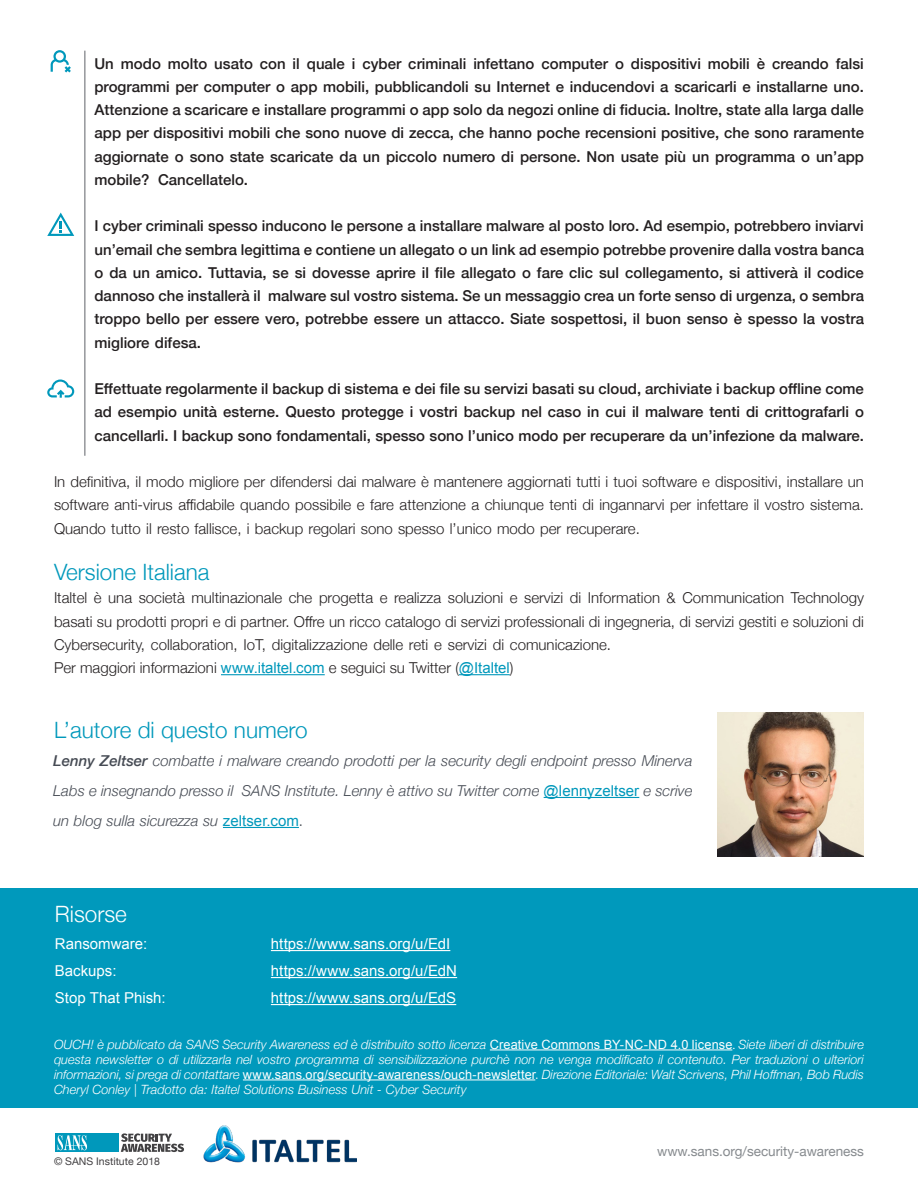
<style>
.page{position:relative;width:918px;height:1188px;background:#fff}
.page>*{position:absolute;margin:0;border:0;box-sizing:border-box;transform-origin:0 0}
.MainText{font:300 22.5px "Helvetica Neue";color:#0098bb}
.t1{font:300 22.5px "Helvetica Neue";color:#fff}
.indents{font:500 15px/23.2px "Helvetica Neue";color:#231f20;text-align:right}
.MainText-2{font:300 15px/23.2px "Helvetica Neue";color:#231f20;text-align:justify}
.MainText-3{font:italic 300 15px/30px "Helvetica Neue";color:#464b54;text-align:right}
.t2{font:15px "Arial";color:#fff}
.t3{font:13.5px "Helvetica Neue";color:#868a8e}
.MainText-4{font:italic 300 12.75px/15px "Helvetica Neue";color:#fff;text-align:justify}
.t4{font:10.5px "Helvetica Neue";color:#413f41}
.s1{font-family:"Arial";font-weight:400;color:#0098bb}
.s2{font-weight:500}
.s3{font-family:"Arial";font-weight:400;font-style:normal;color:#0098bb}
.s4{font-style:normal}
.s5{font-family:"Arial";font-weight:400;font-style:normal}
.s6{font-family:"Proxima Nova";font-weight:400;font-style:normal}
</style>
<div class="page">
<div style="left:0;top:889px;width:918px;height:219px;background:#0099bc"></div>
<hr style="left:271px;top:950px;width:179px;height:1px;background:#fff">
<hr style="left:271px;top:977px;width:186px;height:1px;background:#fff">
<hr style="left:271px;top:1004px;width:185px;height:1px;background:#fff">
<hr style="left:221px;top:674px;width:104px;height:1px;background:#0098bb">
<hr style="left:459px;top:674px;width:51px;height:1px;background:#0098bb">
<hr style="left:490px;top:1049px;width:242px;height:1px;background:#fff">
<hr style="left:243px;top:1079px;width:292px;height:1px;background:#fff">
<svg style="left:121px;top:1133px;width:63px;height:19px"></svg>
<div style="left:56px;top:1133px;width:63px;height:19px;background:#0098bb"></div>
<svg style="left:58px;top:1135px;width:29px;height:15px"></svg>
<img style="left:203px;top:1125px;width:154px;height:38px">
<hr style="left:544px;top:797px;width:95px;height:1px;background:#0098bb">
<hr style="left:223px;top:827px;width:76px;height:1px;background:#0098bb">
<hr style="left:85px;top:51px;width:1px;height:405px;background:#5f6369">
<svg style="left:51px;top:50px;width:20px;height:23px"></svg>
<svg style="left:47px;top:213px;width:27px;height:23px"></svg>
<svg style="left:47px;top:379px;width:27px;height:19px"></svg>
<img style="left:718px;top:713px;width:146px;height:143px">
<p class="indents" style="left:757px;top:50px;width:10px">è</p>
<p class="indents" style="left:94px;top:50px;width:21px">Un</p>
<p class="indents" style="left:94px;top:74px;width:771px">programmi per computer o app mobili, pubblicandoli su Internet e inducendovi a scaricarli e installarne uno.</p>
<p class="indents" style="left:94px;top:97px;width:771px">Attenzione a scaricare e installare programmi o app solo da negozi online di fiducia. Inoltre, state alla larga dalle</p>
<p class="indents" style="left:94px;top:120px;width:771px">app per dispositivi mobili che sono nuove di zecca, che hanno poche recensioni positive, che sono raramente</p>
<p class="indents" style="left:94px;top:143px;width:771px">aggiornate o sono state scaricate da un piccolo numero di persone. Non usate più un programma o un’app</p>
<p class="indents" style="left:158px;top:167px;width:92px">Cancellatelo.</p>
<p class="indents" style="left:121px;top:50px;width:42px">modo</p>
<p class="indents" style="left:168px;top:50px;width:41px">molto</p>
<p class="indents" style="left:293px;top:50px;width:9px">il</p>
<p class="indents" style="left:307px;top:50px;width:40px">quale</p>
<p class="indents" style="left:352px;top:50px;width:5px">i</p>
<p class="indents" style="left:362px;top:50px;width:40px">cyber</p>
<p class="indents" style="left:408px;top:50px;width:60px">criminali</p>
<p class="indents" style="left:473px;top:50px;width:63px">infettano</p>
<p class="indents" style="left:631px;top:50px;width:72px">dispositivi</p>
<p class="indents" style="left:708px;top:50px;width:43px">mobili</p>
<p class="indents" style="left:772px;top:50px;width:58px">creando</p>
<p class="indents" style="left:836px;top:50px;width:30px">falsi</p>
<p class="indents" style="left:214px;top:50px;width:40px">usato</p>
<p class="indents" style="left:541px;top:50px;width:68px">computer</p>
<p class="indents" style="left:260px;top:50px;width:27px">con</p>
<p class="indents" style="left:615px;top:50px;width:10px">o</p>
<p class="indents" style="left:94px;top:167px;width:57px">mobile?</p>
<p class="indents" style="left:94px;top:213px;width:771px">I cyber criminali spesso inducono le persone a installare malware al posto loro. Ad esempio, potrebbero inviarvi un’email che sembra legittima e contiene un allegato o un link ad esempio potrebbe provenire dalla vostra banca o da un amico. Tuttavia, se si dovesse aprire il file allegato o fare clic sul collegamento, si attiverà il codice malware sul vostro sistema. Se un messaggio crea un forte senso di urgenza o, sembra</p>
<p class="indents" style="left:94px;top:283px;width:771px;text-align:left">dannoso che installerà il<br>troppo bello per essere vero, potrebbe essere un attacco. Siate sospettosi, il buon senso è spesso la vostra migliore difesa.</p>
<p class="indents" style="left:94px;top:376px;width:771px;text-align:justify">Effettuate regolarmente il backup di sistema e dei file su servizi basati su cloud, archiviate i backup offline come ad esempio unità esterne. Questo protegge i vostri backup nel caso in cui il malware tenti di crittografarli o cancellarli I. backup sono fondamentali, spesso sono ’l unico modo per recuperare da un’infezione da malware.</p>
<p class="MainText-2" style="left:54px;top:469px;width:812px">In definitiva il, modo migliore per difendersi dai malware è mantenere aggiornati tutti i tuoi software e dispositivi, installare un software anti-virus affidabile quando possibile e fare attenzione a chiunque tenti di ingannarvi per infettare il vostro sistema.<br>Quando tutto il resto fallisce i, backup regolari sono spesso ’l unico modo per recuperare.</p>
<p class="MainText" style="left:54px;top:554px;width:157px">Versione Italiana</p>
<p class="MainText-2" style="left:54px;top:585px;width:812px">Italtel è una società multinazionale che progetta e realizza soluzioni e servizi di Information &amp; Communication Technology basati su prodotti propri e di partner. Offre un ricco catalogo di servizi professionali di ingegneria, di servizi gestiti e soluzioni di Cybersecurity, collaboration, IoT, digitalizzazione delle reti e servizi di comunicazione.</p>
<p class="MainText-2" style="left:54px;top:655px;width:461px">Per maggiori informazioni <span class="s1">www.italtel.com</span> e seguici su Twitter (<span class="s1">@Italtel</span>(</p>
<p class="MainText" style="left:54px;top:712px;width:255px">’L autore di questo numero</p>
<p class="MainText-3" style="left:53px;top:745px;width:641px"><span class="s2">Lenny Zeltser</span> combatte i malware creando prodotti per la security degli endpoint presso Minerva<br>SANS Institute. Lenny è attivo su Twitter come <span class="s3">@lennyzeltser</span> e scrive</p>
<p class="MainText-3" style="left:53px;top:775px;width:251px;text-align:left">Labs e insegnando presso il<br>un blog sulla sicurezza su <span class="s3">zeltser.com</span><span class="s4">.</span></p>
<p class="t1" style="left:55px;top:896px;width:74px">Risorse</p>
<p class="t2" style="left:55px;top:934px;width:94px">Ransomware:</p>
<p class="t2" style="left:271px;top:934px;width:181px">https://www.sans.org /u/ EdI</p>
<p class="t2" style="left:55px;top:961px;width:63px">Backups:</p>
<p class="t2" style="left:271px;top:961px;width:188px">https://www.sans.org /u/ EdN</p>
<p class="t2" style="left:55px;top:988px;width:112px">Stop That Phish:</p>
<p class="t2" style="left:271px;top:988px;width:187px">https://www.sans.org /u/ EdS</p>
<p class="MainText-4" style="left:54px;top:1036px;width:812px">OUCH è! pubblicato da SANS Security Awareness ed è distribuito sotto licenza <span class="s5">Creative Commons BY-NC-ND 4.0 license</span><span class="s6">.</span> Siete liberi di distribuire questa newsletter o di utilizzarla nel vostro programma di sensibilizzazione purchè non ne venga modificato il contenuto. Per traduzioni o ulteriori informazioni, si prega di contattare <span class="s5">www.sans.org/security-awareness/ouch-newsletter</span><span class="s4">.</span> Direzione Editoriale: Walt Scrivens, Phil Hoffman, Bob Rudis Cheryl Conley | Tradotto da: Italtel Solutions Business Unit - Cyber Security</p>
<p class="t4" style="left:54px;top:1154px;width:108px">© SANS Institute 2018</p>
<p class="t3" style="left:657px;top:1142px;width:208px">www.sans.org/security-awareness</p>
</div>
